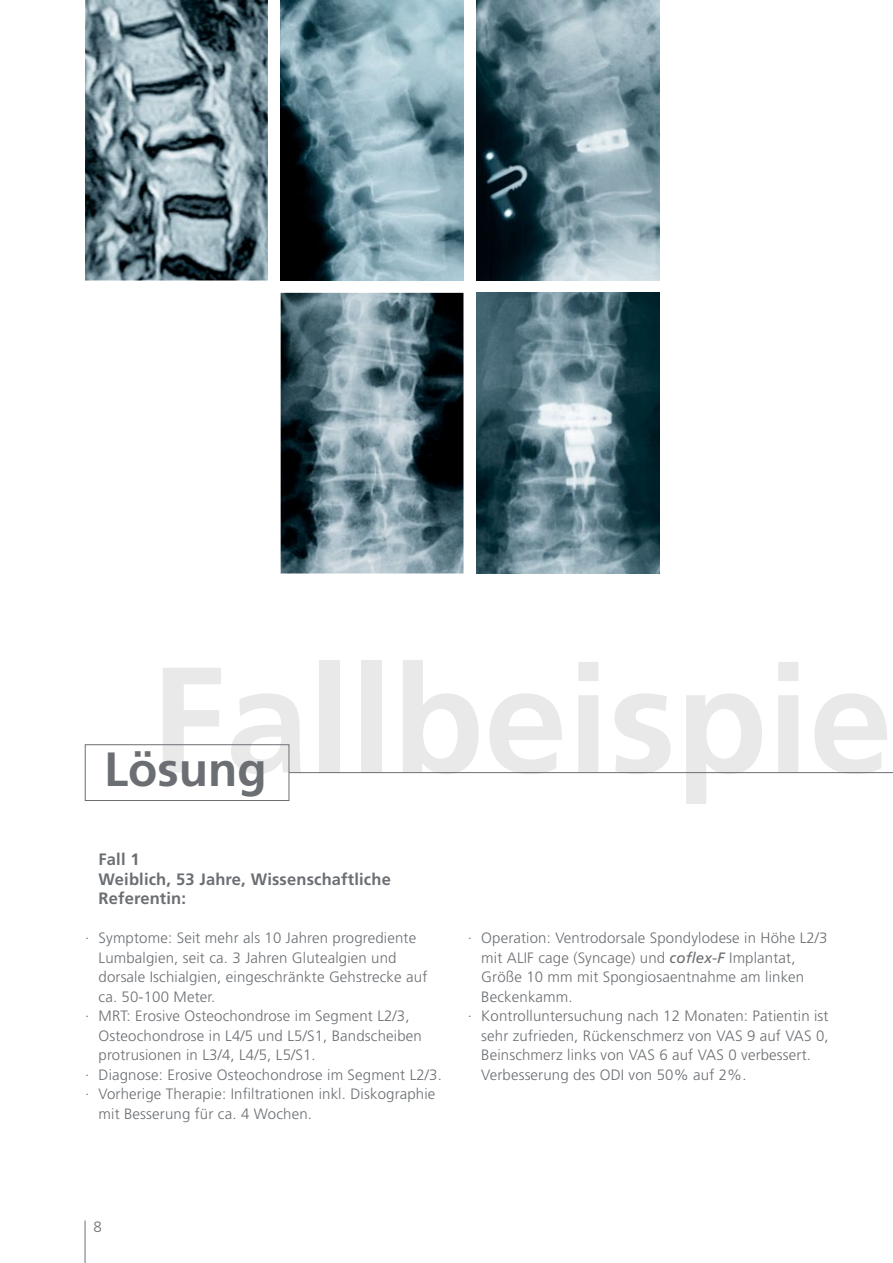
<style>
.page{position:relative;width:893px;height:1263px;background:#fff}
.page>*{position:absolute;margin:0;border:0;box-sizing:border-box;transform-origin:0 0}
.t1{font:700 150px "Frutiger";color:#e9e9ea}
.t2{font:700 48px "Frutiger";color:#6b6f73}
.t3{font:700 16.5px/19.5px "Frutiger";letter-spacing:.01em;color:#6b6f73}
.t4{font:300 15px "Frutiger";letter-spacing:.01em;color:#6b6f73}
.s1{font-weight:400;font-style:italic}
</style>
<div class="page">
<hr style="left:85px;top:1220px;width:1px;height:43px;background:#6b6f73">
<hr style="left:289px;top:772px;width:604px;height:1px;background:#6b6f73">
<div style="left:85px;top:744px;width:204px;height:57px;border:1px solid #6b6f73"></div>
<img style="left:476px;top:293px;width:183px;height:280px">
<img style="left:281px;top:293px;width:182px;height:280px">
<img style="left:281px;top:0;width:182px;height:280px">
<img style="left:476px;top:0;width:183px;height:280px">
<img style="left:85px;top:0;width:183px;height:280px">
<h1 class="t1" style="left:151px;top:632px;width:743px">Fallbeispie</h1>
<h2 class="t2" style="left:104px;top:741px;width:164px">Lösung</h2>
<p class="t3" style="left:99px;top:849px;width:294px">Fall 1<br>Weiblich, 53 Jahre, Wissenschaftliche<br>Referentin:</p>
<p class="t4" style="left:85px;top:929px;width:333px">· Symptome: Seit mehr als 10 Jahren progrediente</p>
<p class="t4" style="left:99px;top:949px;width:300px">Lumbalgien, seit ca. 3 Jahren Glutealgien und</p>
<p class="t4" style="left:99px;top:968px;width:330px">dorsale Ischialgien, eingeschränkte Gehstrecke auf</p>
<p class="t4" style="left:99px;top:988px;width:118px">ca. 50-100 Meter.</p>
<p class="t4" style="left:85px;top:1007px;width:326px">· MRT: Erosive Osteochondrose im Segment L2/3,</p>
<p class="t4" style="left:99px;top:1027px;width:325px">Osteochondrose in L4/5 und L5/S1, Bandscheiben</p>
<p class="t4" style="left:99px;top:1046px;width:219px">protrusionen in L3/4, L4/5, L5/S1.</p>
<p class="t4" style="left:85px;top:1066px;width:358px">· Diagnose: Erosive Osteochondrose im Segment L2/3.</p>
<p class="t4" style="left:85px;top:1085px;width:352px">· Vorherige Therapie: Infiltrationen inkl. Diskographie</p>
<p class="t4" style="left:99px;top:1105px;width:215px">mit Besserung für ca. 4 Wochen.</p>
<p class="t4" style="left:468px;top:929px;width:361px">· Operation: Ventrodorsale Spondylodese in Höhe L2/3</p>
<p class="t4" style="left:481px;top:949px;width:316px">mit ALIF cage (Syncage) und <span class="s1">coflex-F</span> Implantat,</p>
<p class="t4" style="left:481px;top:968px;width:325px">Größe 10 mm mit Spongiosaentnahme am linken</p>
<p class="t4" style="left:481px;top:988px;width:93px">Beckenkamm.</p>
<p class="t4" style="left:468px;top:1007px;width:362px">· Kontrolluntersuchung nach 12 Monaten: Patientin ist</p>
<p class="t4" style="left:481px;top:1027px;width:349px">sehr zufrieden, Rückenschmerz von VAS 9 auf VAS 0,</p>
<p class="t4" style="left:481px;top:1046px;width:331px">Beinschmerz links von VAS 6 auf VAS 0 verbessert.</p>
<p class="t4" style="left:481px;top:1066px;width:267px">Verbesserung des ODI von 50% auf 2%.</p>
<p class="t4" style="left:94px;top:1218px;width:10px">8</p>
</div>
